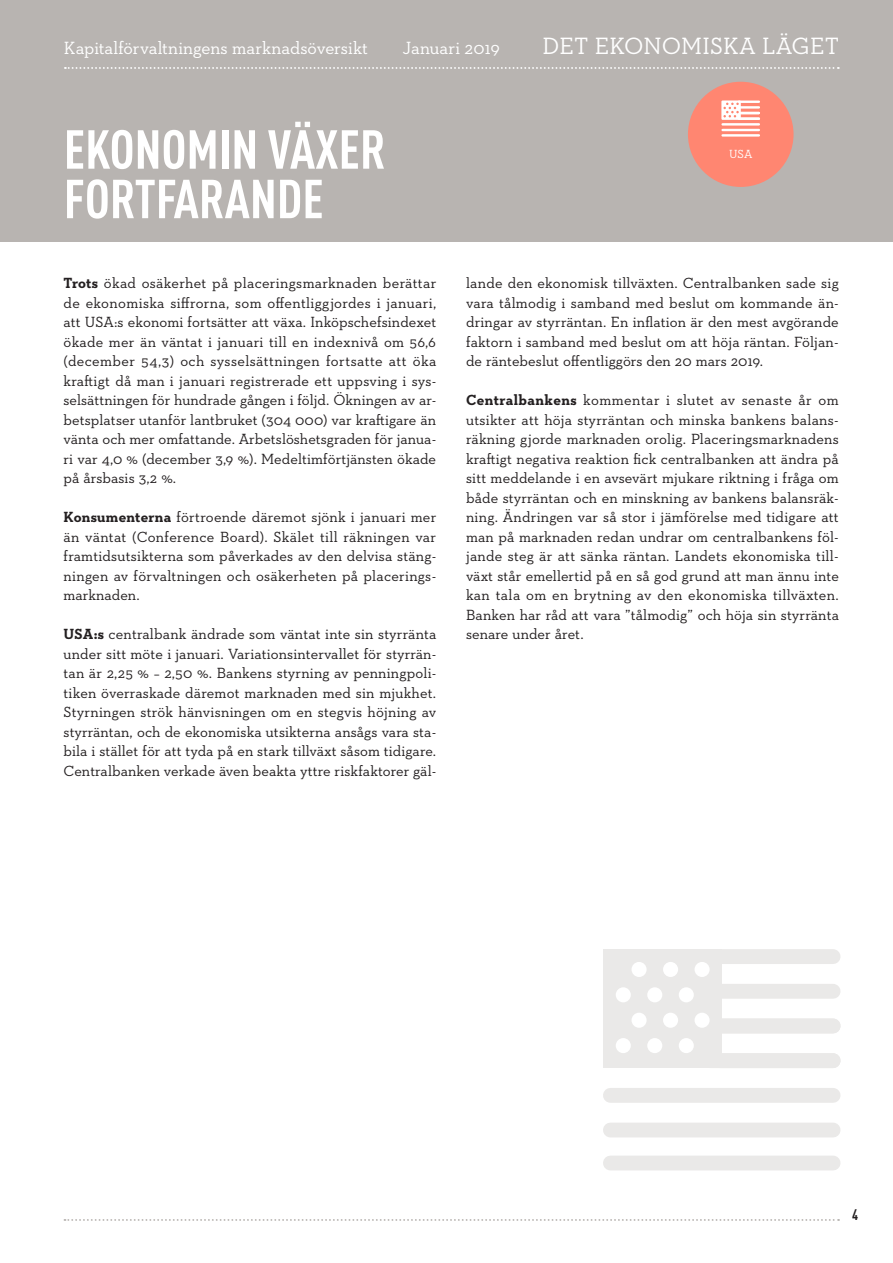
<style>
.page{position:relative;width:893px;height:1263px;background:#fff}
.page>*{position:absolute;margin:0;border:0;box-sizing:border-box;transform-origin:0 0}
.OTSIKKO{font:700 condensed 54px/49.5px "DIN Offc Pro";color:#fff}
.headerin_yläteksti_o{font:24px "Neutraface Slab Text";letter-spacing:.005em;color:#fff}
.t1{font:18px "Neutraface Slab Text";color:#fff}
.LEIPIS{font:15px/19.5px "Neutraface Slab Text";letter-spacing:.005em;color:#231f20;text-align:justify}
.t2{font:700 condensed 15px "DIN Offc Pro";color:#231f20}
.t3{font:12px "Neutraface Slab Text";color:#fff}
.s1{font-weight:700}
</style>
<div class="page">
<svg style="left:64px;top:1219px;width:775px;height:2px"></svg>
<div style="left:610px;top:1155px;width:223px;height:15px;background:#eae9e8"></div>
<div style="left:610px;top:1122px;width:223px;height:15px;background:#eae9e8"></div>
<div style="left:610px;top:1088px;width:223px;height:15px;background:#eae9e8"></div>
<div style="left:710px;top:1053px;width:123px;height:15px;background:#eae9e8"></div>
<div style="left:710px;top:984px;width:123px;height:15px;background:#eae9e8"></div>
<div style="left:710px;top:1018px;width:123px;height:15px;background:#eae9e8"></div>
<div style="left:710px;top:949px;width:123px;height:15px;background:#eae9e8"></div>
<div style="left:603px;top:949px;width:119px;height:119px;background:#eae9e8"></div>
<svg style="left:616px;top:962px;width:94px;height:91px"></svg>
<div style="left:0;top:0;width:893px;height:242px;background:#b8b4b1"></div>
<div style="left:688px;top:82px;width:105px;height:105px;background:#ff8671;border-radius:50%"></div>
<hr style="left:723px;top:134px;width:36px;height:3px;background:#fff">
<hr style="left:723px;top:129px;width:36px;height:2px;background:#fff">
<hr style="left:723px;top:123px;width:36px;height:3px;background:#fff">
<hr style="left:739px;top:117px;width:20px;height:3px;background:#fff">
<hr style="left:739px;top:101px;width:20px;height:2px;background:#fff">
<svg style="left:721px;top:100px;width:20px;height:20px"></svg>
<svg style="left:723px;top:103px;width:36px;height:14px"></svg>
<svg style="left:65px;top:67px;width:774px;height:2px"></svg>
<p class="t1" style="left:64px;top:37px;width:306px">Kapitalförvaltningens marknadsöversikt</p>
<p class="t1" style="left:403px;top:37px;width:99px">Januari 2019</p>
<p class="OTSIKKO" style="left:64px;top:121px;width:323px">EKONOMIN VÄXER<br>FORTFARANDE</p>
<p class="headerin_yläteksti_o" style="left:542px;top:31px;width:298px">DET EKONOMISKA LÄGET</p>
<p class="t3" style="left:729px;top:146px;width:25px">USA</p>
<p class="LEIPIS" style="left:64px;top:273px;width:374px"><span class="s1">Trots</span> ökad osäkerhet på placeringsmarknaden berättar de ekonomiska siffrorna, som offentliggjordes i januari, att USA:s ekonomi fortsätter att växa. Inköpschefsindexet ökade mer än väntat i januari till en indexnivå om 56,6 (december 54,3) och sysselsättningen fortsatte att öka kraftigt då man i januari registrerade ett uppsving i sys&shy;selsättningen för hundrade gången i följd. Ökningen av ar&shy;betsplatser utanför lantbruket (304 000) var kraftigare än vänta och mer omfattande. Arbetslöshetsgraden för janua&shy;ri var 4,0 % (december 3,9 %). Medeltimförtjänsten ökade på årsbasis 3,2 %.</p>
<p class="LEIPIS" style="left:64px;top:507px;width:374px"><span class="s1">Konsumenterna</span> förtroende däremot sjönk i januari mer än väntat (Conference Board). Skälet till räkningen var framtidsutsikterna som påverkades av den delvisa stäng&shy;ningen av förvaltningen och osäkerheten på placerings&shy;marknaden.</p>
<p class="LEIPIS" style="left:64px;top:624px;width:374px"><span class="s1">USA:s</span> centralbank ändrade som väntat inte sin styrränta under sitt möte i januari. Variationsintervallet för styrrän&shy;tan är 2,25 % – 2,50 %. Bankens styrning av penningpoli&shy;tiken överraskade däremot marknaden med sin mjukhet.<br>Styrningen strök hänvisningen om en stegvis höjning av styrräntan, och de ekonomiska utsikterna ansågs vara sta&shy;bila i stället för att tyda på en stark tillväxt såsom tidigare.<br>Centralbanken verkade även beakta yttre riskfaktorer gäl-</p>
<p class="LEIPIS" style="left:466px;top:273px;width:374px">lande den ekonomisk tillväxten. Centralbanken sade sig vara tålmodig i samband med beslut om kommande än&shy;dringar av styrräntan. En inflation är den mest avgörande faktorn i samband med beslut om att höja räntan. Följan&shy;de räntebeslut offentliggörs den 20 mars 2019.</p>
<p class="LEIPIS" style="left:466px;top:390px;width:374px"><span class="s1">Centralbankens</span> kommentar i slutet av senaste år om utsikter att höja styrräntan och minska bankens balans&shy;räkning gjorde marknaden orolig. Placeringsmarknadens kraftigt negativa reaktion fick centralbanken att ändra på sitt meddelande i en avsevärt mjukare riktning i fråga om både styrräntan och en minskning av bankens balansräk&shy;ning. Ändringen var så stor i jämförelse med tidigare att man på marknaden redan undrar om centralbankens föl&shy;jande steg är att sänka räntan. Landets ekonomiska till&shy;växt står emellertid på en så god grund att man ännu inte kan tala om en brytning av den ekonomiska tillväxten.<br>Banken har råd att vara ”tålmodig” och höja sin styrränta senare under året.</p>
<p class="t2" style="left:852px;top:1204px;width:8px">4</p>
</div>
